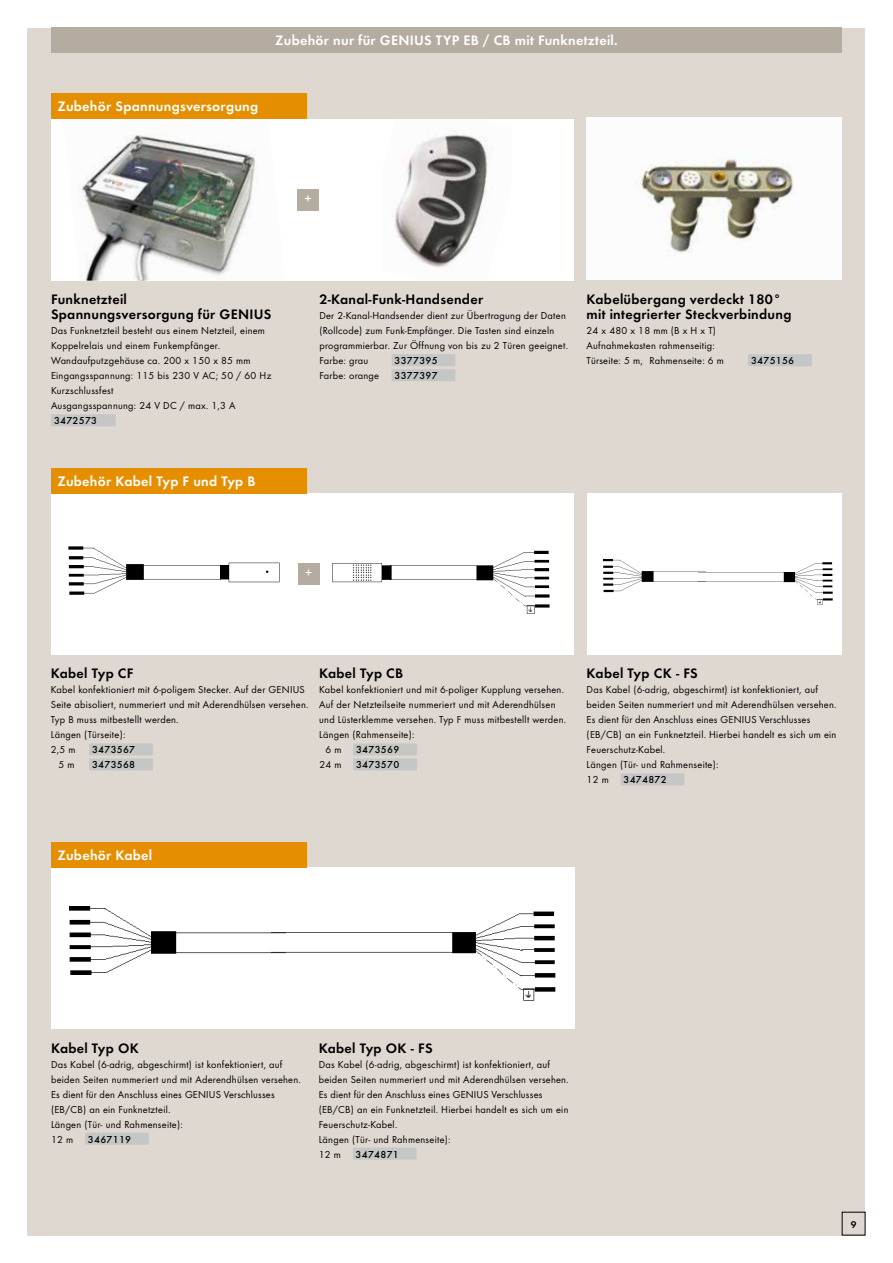
<style>
.page{position:relative;width:893px;height:1263px;background:#fff}
.page>*{position:absolute;margin:0;border:0;box-sizing:border-box;transform-origin:0 0}
.t1{font:14.25px/15px "Futura Dem";letter-spacing:.02em;color:#000}
.t2{font:14.25px "Futura Dem";letter-spacing:.02em;color:#fff}
.t3{font:13.5px "Futura Dem";color:#fff}
.t4{font:10.5px/15px "Futura Boo";letter-spacing:.025em;color:#000}
.t5{font:500 10.5px "Futura";letter-spacing:.025em;color:#000}
.t6{font:10.05px "Futura Dem";color:#000}
</style>
<div class="page">
<div style="left:28px;top:28px;width:837px;height:1207px;background:#dfd8d1"></div>
<div style="left:51px;top:867px;width:523px;height:162px;background:#fff"></div>
<div style="left:51px;top:842px;width:255px;height:25px;background:#e58f00"></div>
<img style="left:69px;top:906px;width:202px;height:69px">
<img style="left:271px;top:911px;width:284px;height:90px">
<div style="left:85px;top:1133px;width:64px;height:12px;background:#c5c6c6"></div>
<div style="left:353px;top:1148px;width:63px;height:12px;background:#c5c6c6"></div>
<div style="left:51px;top:28px;width:791px;height:25px;background:#b4aba1"></div>
<div style="left:51px;top:119px;width:268px;height:162px;background:#fff"></div>
<img style="left:79px;top:133px;width:178px;height:148px">
<img style="left:587px;top:118px;width:255px;height:161px">
<div style="left:319px;top:119px;width:255px;height:162px;background:#fff"></div>
<div style="left:51px;top:414px;width:65px;height:12px;background:#c5c6c6"></div>
<div style="left:51px;top:94px;width:255px;height:25px;background:#e58f00"></div>
<div style="left:297px;top:189px;width:21px;height:21px;background:#b4aba1"></div>
<img style="left:394px;top:130px;width:97px;height:138px">
<div style="left:392px;top:354px;width:63px;height:12px;background:#c5c6c6"></div>
<div style="left:392px;top:369px;width:63px;height:12px;background:#c5c6c6"></div>
<div style="left:748px;top:354px;width:64px;height:12px;background:#c5c6c6"></div>
<div style="left:587px;top:493px;width:255px;height:162px;background:#fff"></div>
<div style="left:89px;top:743px;width:64px;height:12px;background:#c5c6c6"></div>
<div style="left:89px;top:758px;width:64px;height:12px;background:#c5c6c6"></div>
<div style="left:353px;top:743px;width:64px;height:12px;background:#c5c6c6"></div>
<div style="left:353px;top:758px;width:64px;height:12px;background:#c5c6c6"></div>
<div style="left:621px;top:773px;width:63px;height:12px;background:#c5c6c6"></div>
<div style="left:51px;top:493px;width:279px;height:162px;background:#fff"></div>
<div style="left:319px;top:493px;width:255px;height:162px;background:#fff"></div>
<div style="left:298px;top:563px;width:21px;height:21px;background:#b4aba1"></div>
<div style="left:51px;top:468px;width:255px;height:25px;background:#e58f00"></div>
<img style="left:68px;top:546px;width:212px;height:49px">
<img style="left:332px;top:550px;width:218px;height:64px">
<img style="left:602px;top:559px;width:97px;height:34px">
<img style="left:699px;top:562px;width:134px;height:43px">
<h1 class="t2" style="left:275px;top:30px;width:115px">Zubehör nur für GENIUS</h1>
<h1 class="t2" style="left:436px;top:30px;width:9px">TYP</h1>
<h1 class="t2" style="left:463px;top:30px;width:156px">EB / CB mit Funknetzteil.</h1>
<h1 class="t2" style="left:57px;top:96px;width:202px">Zubehör Spannungsversorgung</h1>
<p class="t3" style="left:304px;top:189px;width:9px">+</p>
<h1 class="t1" style="left:51px;top:291px;width:179px">Funknetzteil<br>Spannungsversorgung für GENIUS</h1>
<p class="t4" style="left:51px;top:323px;width:222px">Das Funknetzteil besteht aus einem Netzteil, einem Koppelrelais und einem Funkempfänger.<br>Wandaufputzgehäuse ca. 200 x 150 x 85 mm Eingangsspannung: 115 bis 230 V AC; 50 / 60 Hz Kurzschlussfest<br>Ausgangsspannung: 24 V DC / max. 1,3 A</p>
<p class="t5" style="left:54px;top:414px;width:45px">3472573</p>
<h1 class="t2" style="left:57px;top:470px;width:200px">Zubehör Kabel Typ F und Typ B</h1>
<h1 class="t1" style="left:319px;top:291px;width:165px">2-Kanal-Funk-Handsender</h1>
<p class="t4" style="left:319px;top:308px;width:250px">Der 2-Kanal-Handsender dient zur Übertragung der Daten (Rollcode) zum Funk-Empfänger. Die Tasten sind einzeln programmierbar. Zur Öffnung von bis zu 2 Türen geeignet.<br>Farbe: grau</p>
<p class="t5" style="left:394px;top:354px;width:45px">3377395</p>
<p class="t4" style="left:319px;top:368px;width:61px">Farbe: orange</p>
<p class="t5" style="left:394px;top:369px;width:45px">3377397</p>
<h1 class="t1" style="left:586px;top:291px;width:206px">Kabelübergang verdeckt 180° mit integrierter Steckverbindung</h1>
<p class="t4" style="left:586px;top:323px;width:139px">24 x 480 x 18 mm (B x H x T)<br>Aufnahmekasten rahmenseitig:<br>Türseite: 5 m, Rahmenseite: 6 m</p>
<p class="t5" style="left:751px;top:354px;width:45px">3475156</p>
<p class="t3" style="left:305px;top:563px;width:9px">+</p>
<h1 class="t1" style="left:51px;top:665px;width:84px">Kabel Typ CF</h1>
<p class="t4" style="left:51px;top:682px;width:259px">Kabel konfektioniert mit 6-poligem Stecker. Auf der GENIUS Seite abisoliert, nummeriert und mit Aderendhülsen versehen.<br>Typ B muss mitbestellt werden.<br>Längen (Türseite):<br>2,5 m</p>
<p class="t5" style="left:92px;top:744px;width:45px">3473567</p>
<p class="t4" style="left:59px;top:757px;width:18px">5 m</p>
<p class="t5" style="left:92px;top:759px;width:45px">3473568</p>
<h1 class="t1" style="left:319px;top:665px;width:86px">Kabel Typ CB</h1>
<p class="t4" style="left:319px;top:682px;width:246px">Kabel konfektioniert und mit 6-poliger Kupplung versehen.</p>
<p class="t4" style="left:319px;top:697px;width:238px">Auf der Netzteilseite nummeriert und mit Aderendhülsen</p>
<p class="t4" style="left:319px;top:712px;width:248px">und Lüsterklemme versehen. Typ F muss mitbestellt werden.</p>
<p class="t4" style="left:319px;top:727px;width:97px">Längen (Rahmenseite):</p>
<p class="t4" style="left:325px;top:742px;width:18px">6 m</p>
<p class="t5" style="left:356px;top:744px;width:45px">3473569</p>
<p class="t4" style="left:319px;top:757px;width:24px">24 m</p>
<p class="t5" style="left:356px;top:759px;width:45px">3473570</p>
<h1 class="t1" style="left:587px;top:665px;width:112px">Kabel Typ CK - FS</h1>
<p class="t4" style="left:587px;top:682px;width:251px">Das Kabel (6-adrig, abgeschirmt) ist konfektioniert, auf beiden Seiten nummeriert und mit Aderendhülsen versehen.<br>Es dient für den Anschluss eines GENIUS Verschlusses (EB/CB) an ein Funknetzteil. Hierbei handelt es sich um ein Feuerschutz-Kabel.<br>Längen (Tür- und Rahmenseite):<br>12 m</p>
<p class="t5" style="left:624px;top:774px;width:45px">3474872</p>
<h1 class="t2" style="left:57px;top:844px;width:96px">Zubehör Kabel</h1>
<h1 class="t1" style="left:51px;top:1039px;width:79px">Kabel Typ OK</h1>
<p class="t4" style="left:51px;top:1056px;width:251px">Das Kabel (6-adrig, abgeschirmt) ist konfektioniert, auf beiden Seiten nummeriert und mit Aderendhülsen versehen.<br>Es dient für den Anschluss eines GENIUS Verschlusses (EB/CB) an ein Funknetzteil.<br>Längen (Tür- und Rahmenseite):<br>12 m</p>
<p class="t5" style="left:88px;top:1133px;width:45px">3467119</p>
<h1 class="t1" style="left:319px;top:1039px;width:114px">Kabel Typ OK - FS</h1>
<p class="t4" style="left:319px;top:1056px;width:251px">Das Kabel (6-adrig, abgeschirmt) ist konfektioniert, auf beiden Seiten nummeriert und mit Aderendhülsen versehen.<br>Es dient für den Anschluss eines GENIUS Verschlusses (EB/CB) an ein Funknetzteil. Hierbei handelt es sich um ein Feuerschutz-Kabel.<br>Längen (Tür- und Rahmenseite):<br>12 m</p>
<p class="t5" style="left:356px;top:1148px;width:45px">3474871</p>
<p class="t6" style="left:851px;top:1217px;width:7px">9</p>
</div>
